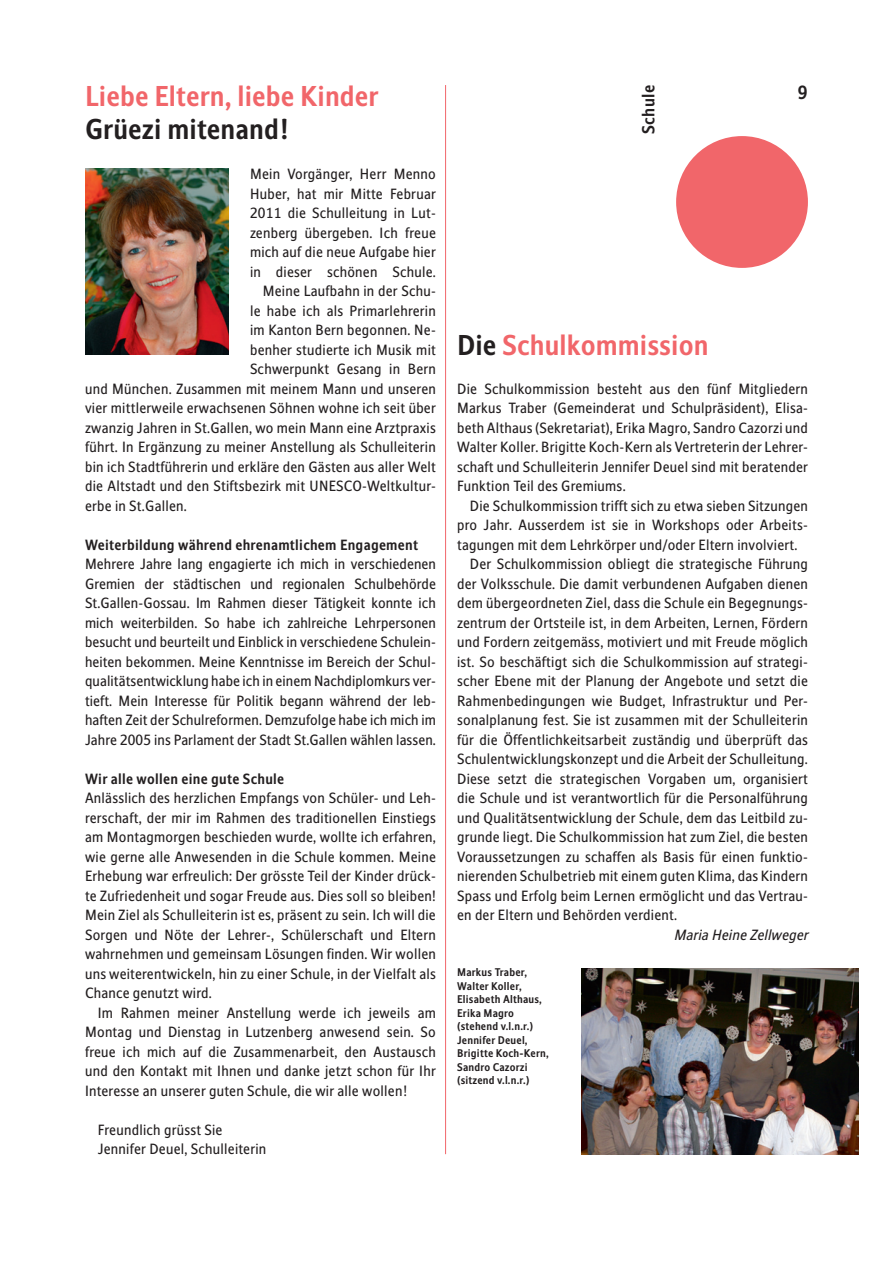
<style>
.page{position:relative;width:893px;height:1263px;background:#fff}
.page>*{position:absolute;margin:0;border:0;box-sizing:border-box;transform-origin:0 0}
.t1{font:700 27px "Stroudley";letter-spacing:.005em;color:#f1666a}
.t2{font:700 27px "Stroudley";letter-spacing:.005em;color:#231f20}
.t3{font:700 18px "Stroudley";color:#231f20}
.t4{font:700 16.5px "Stroudley";letter-spacing:.02em;color:#231f20}
.t5{font:13.95px/19.5px "Stroudley";letter-spacing:.02em;color:#231f20;text-align:justify}
.t6{font:700 13.95px "Stroudley";letter-spacing:.02em;color:#231f20}
.t7{font:italic 13.95px "Stroudley";letter-spacing:.02em;color:#231f20}
.t8{font:700 10.5px/13.5px "Stroudley";letter-spacing:.02em;color:#231f20}
.s1{color:#231f20}
</style>
<div class="page">
<img style="left:85px;top:169px;width:144px;height:185px">
<hr style="left:445px;top:85px;width:1px;height:1069px;background:#f1666a">
<img style="left:581px;top:968px;width:278px;height:186px">
<div style="left:676px;top:136px;width:132px;height:132px;background:#f1666a;border-radius:50%"></div>
<h1 class="t1" style="left:85px;top:79px;width:295px">Liebe Eltern, liebe Kinder</h1>
<h1 class="t2" style="left:85px;top:112px;width:205px">Grüezi mitenand!</h1>
<p class="t5" style="left:250px;top:164px;width:187px">Mein Vorgänger, Herr Menno</p>
<p class="t5" style="left:250px;top:184px;width:187px">Huber, hat mir Mitte Februar</p>
<p class="t5" style="left:250px;top:203px;width:187px">2011 die Schulleitung in Lut-</p>
<p class="t5" style="left:250px;top:223px;width:187px">zenberg übergeben. Ich freue</p>
<p class="t5" style="left:250px;top:242px;width:187px">mich auf die neue Aufgabe hier</p>
<p class="t5" style="left:250px;top:262px;width:187px">in dieser schönen Schule.</p>
<p class="t5" style="left:263px;top:281px;width:175px">Meine Laufbahn in der Schu-</p>
<p class="t5" style="left:250px;top:301px;width:187px">le habe ich als Primarlehrerin</p>
<p class="t5" style="left:250px;top:320px;width:187px">im Kanton Bern begonnen. Ne-</p>
<p class="t5" style="left:250px;top:340px;width:187px">benher studierte ich Musik mit</p>
<p class="t5" style="left:250px;top:359px;width:187px">Schwerpunkt Gesang in Bern</p>
<p class="t5" style="left:85px;top:379px;width:352px">und München. Zusammen mit meinem Mann und unseren</p>
<p class="t5" style="left:85px;top:398px;width:352px">vier mittlerweile erwachsenen Söhnen wohne ich seit über</p>
<p class="t5" style="left:85px;top:418px;width:352px">zwanzig Jahren in St.Gallen, wo mein Mann eine Arztpraxis</p>
<p class="t5" style="left:85px;top:437px;width:352px">führt. In Ergänzung zu meiner Anstellung als Schulleiterin</p>
<p class="t5" style="left:85px;top:457px;width:352px">bin ich Stadtführerin und erkläre den Gästen aus aller Welt</p>
<p class="t5" style="left:85px;top:476px;width:352px">die Altstadt und den Stiftsbezirk mit UNESCO-Weltkultur-</p>
<p class="t5" style="left:85px;top:496px;width:103px">erbe in St.Gallen.</p>
<p class="t6" style="left:85px;top:536px;width:335px">Weiterbildung während ehrenamtlichem Engagement</p>
<p class="t5" style="left:85px;top:554px;width:352px">Mehrere Jahre lang engagierte ich mich in verschiedenen Gremien der städtischen und regionalen Schulbehörde St.Gallen-Gossau. Im Rahmen dieser Tätigkeit konnte ich mich weiterbilden. So habe ich zahlreiche Lehrpersonen besucht und beurteilt und Einblick in verschiedene Schulein&shy;heiten bekommen. Meine Kenntnisse im Bereich der Schul&shy;qualitätsentwicklung habe ich in einem Nachdiplomkurs ver&shy;tieft. Mein Interesse für Politik begann während der leb&shy;haften Zeit der Schulreformen. Demzufolge habe ich mich im Jahre 2005 ins Parlament der Stadt St.Gallen wählen lassen.</p>
<p class="t6" style="left:85px;top:770px;width:201px">Wir alle wollen eine gute Schule</p>
<p class="t5" style="left:85px;top:788px;width:352px">Anlässlich des herzlichen Empfangs von Schüler- und Leh&shy;rerschaft, der mir im Rahmen des traditionellen Einstiegs am Montagmorgen beschieden wurde, wollte ich erfahren, wie gerne alle Anwesenden in die Schule kommen. Meine Erhebung war erfreulich: Der grösste Teil der Kinder drück&shy;te Zufriedenheit und sogar Freude aus. Dies soll so bleiben!<br>Mein Ziel als Schulleiterin ist es, präsent zu sein. Ich will die Sorgen und Nöte der Lehrer-, Schülerschaft und Eltern wahrnehmen und gemeinsam Lösungen finden. Wir wollen uns weiterentwickeln, hin zu einer Schule, in der Vielfalt als Chance genutzt wird.</p>
<p class="t5" style="left:85px;top:1003px;width:352px;text-indent:13px">Im Rahmen meiner Anstellung werde ich jeweils am Montag und Dienstag in Lutzenberg anwesend sein. So freue ich mich auf die Zusammenarbeit, den Austausch und den Kontakt mit Ihnen und danke jetzt schon für Ihr Interesse an unserer guten Schule, die wir alle wollen!</p>
<p class="t5" style="left:98px;top:1120px;width:170px">Freundlich grüsst Sie<br>Jennifer Deuel, Schulleiterin</p>
<p class="t4" style="left:638px;top:134px;width:50px;rotate:-90deg">Schule</p>
<p class="t3" style="left:798px;top:81px;width:11px">9</p>
<h1 class="t1" style="left:457px;top:328px;width:253px"><span class="s1">Die</span> Schulkommission</h1>
<p class="t5" style="left:457px;top:379px;width:352px">Die Schulkommission besteht aus den fünf Mitgliedern Markus Traber (Gemeinderat und Schulpräsident), Elisa&shy;beth Althaus (Sekretariat), Erika Magro, Sandro Cazorzi und Walter Koller. Brigitte Koch-Kern als Vertreterin der Lehrer&shy;schaft und Schulleiterin Jennifer Deuel sind mit beratender Funktion Teil des Gremiums.</p>
<p class="t5" style="left:470px;top:496px;width:340px">Die Schulkommission trifft sich zu etwa sieben Sitzungen</p>
<p class="t5" style="left:457px;top:515px;width:352px">pro Jahr. Ausserdem ist sie in Workshops oder Arbeits-</p>
<p class="t5" style="left:457px;top:535px;width:342px">tagungen mit dem Lehrkörper und/oder Eltern involviert.</p>
<p class="t5" style="left:470px;top:554px;width:340px">Der Schulkommission obliegt die strategische Führung</p>
<p class="t5" style="left:457px;top:574px;width:352px">der Volksschule. Die damit verbundenen Aufgaben dienen</p>
<p class="t5" style="left:457px;top:593px;width:352px">dem übergeordneten Ziel, dass die Schule ein Begegnungs-</p>
<p class="t5" style="left:457px;top:613px;width:352px">zentrum der Ortsteile ist, in dem Arbeiten, Lernen, Fördern</p>
<p class="t5" style="left:457px;top:632px;width:352px">und Fordern zeitgemäss, motiviert und mit Freude möglich</p>
<p class="t5" style="left:457px;top:652px;width:352px">ist. So beschäftigt sich die Schulkommission auf strategi-</p>
<p class="t5" style="left:457px;top:671px;width:352px">scher Ebene mit der Planung der Angebote und setzt die</p>
<p class="t5" style="left:457px;top:691px;width:352px">Rahmenbedingungen wie Budget, Infrastruktur und Per-</p>
<p class="t5" style="left:457px;top:710px;width:352px">sonalplanung fest. Sie ist zusammen mit der Schulleiterin</p>
<p class="t5" style="left:457px;top:730px;width:352px">für die Öffentlichkeitsarbeit zuständig und überprüft das</p>
<p class="t5" style="left:457px;top:749px;width:352px">Schulentwicklungskonzept und die Arbeit der Schulleitung.</p>
<p class="t5" style="left:457px;top:769px;width:352px">Diese setzt die strategischen Vorgaben um, organisiert</p>
<p class="t5" style="left:457px;top:788px;width:352px">die Schule und ist verantwortlich für die Personalführung</p>
<p class="t5" style="left:457px;top:808px;width:352px">und Qualitätsentwicklung der Schule, dem das Leitbild zu-</p>
<p class="t5" style="left:457px;top:827px;width:352px">grunde liegt. Die Schulkommission hat zum Ziel, die besten</p>
<p class="t5" style="left:457px;top:847px;width:352px">Voraussetzungen zu schaffen als Basis für einen funktio-</p>
<p class="t5" style="left:457px;top:866px;width:352px">nierenden Schulbetrieb mit einem guten Klima, das Kindern</p>
<p class="t5" style="left:457px;top:886px;width:352px">Spass und Erfolg beim Lernen ermöglicht und das Vertrau-</p>
<p class="t5" style="left:457px;top:905px;width:221px">en der Eltern und Behörden verdient.</p>
<p class="t7" style="left:674px;top:926px;width:136px">Maria Heine Zellweger</p>
<p class="t8" style="left:457px;top:966px;width:93px">Markus Traber,<br>Walter Koller,<br>Elisabeth Althaus,<br>Erika Magro (stehend v.l.n.r.)<br>Jennifer Deuel,<br>Brigitte Koch-Kern,<br>Sandro Cazorzi (sitzend v.l.n.r.)</p>
</div>
